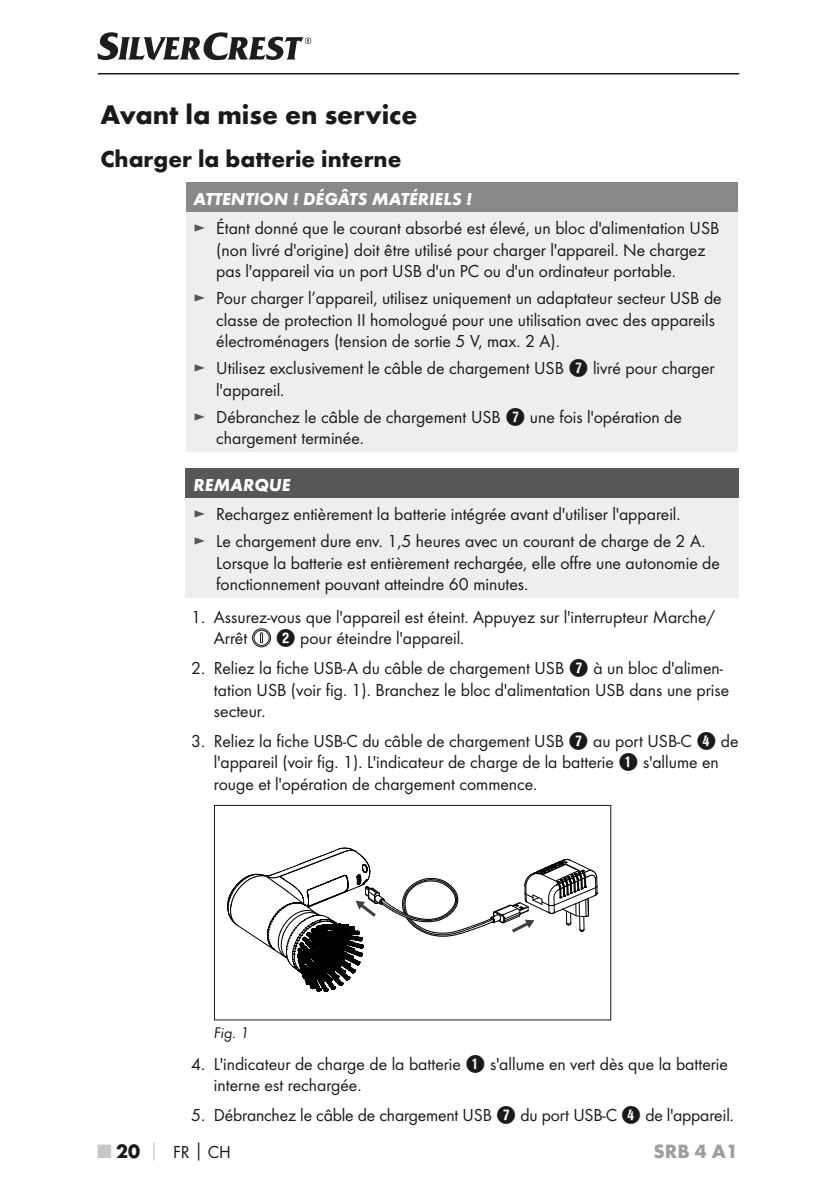
<style>
.page{position:relative;width:840px;height:1191px;background:#fff}
.page>*{position:absolute;margin:0;border:0;box-sizing:border-box;transform-origin:0 0}
.t1{font:700 28px "Futura";color:#1a1a19}
.t2{font:700 24px "Futura";color:#1a1a19}
.t3{font:700 20px "Futura";color:#9d9e9e}
.t4{font:18px/21.4px "Futura Boo";color:#1a1a19}
.t5{font:italic 700 18px "Futura";color:#fff}
.t6{font:16px "Futura Boo Obl";color:#1a1a19}
.s1{color:#585757}
.s2{font-family:"Hako PI Nummern";font-size:20px}
.s3{font-family:"Futura";font-weight:700;font-size:20px;color:#c7c7c8}
.s4{font-family:"Futura";font-weight:700;font-size:20px}
.s5{font-family:"Futura";font-weight:700;color:#c7c7c8}
.s6{font-family:"Futura";font-weight:700}
</style>
<div class="page">
<hr style="left:98px;top:73px;width:640px;height:1px;background:#1a1a19">
<svg style="left:97px;top:32px;width:214px;height:28px"></svg>
<div style="left:185px;top:183px;width:552px;height:30px;background:#878888"></div>
<div style="left:185px;top:213px;width:552px;height:239px;background:#edeeee"></div>
<div style="left:185px;top:468px;width:553px;height:31px;background:#585757"></div>
<div style="left:185px;top:499px;width:553px;height:99px;background:#edeeee"></div>
<div style="left:252px;top:628px;width:19px;height:19px;border:1px solid #1b1a19;border-radius:50%"></div>
<div style="left:253px;top:630px;width:16px;height:16px;border:1px solid #1b1a19;border-radius:50%"></div>
<svg style="left:260px;top:632px;width:3px;height:11px"></svg>
<svg style="left:227px;top:847px;width:370px;height:144px"></svg>
<div style="left:214px;top:805px;width:397px;height:215px;border:1px solid #1a1a19"></div>
<h1 class="t1" style="left:100px;top:103px;width:318px">Avant la mise en service</h1>
<h2 class="t2" style="left:100px;top:149px;width:302px">Charger la batterie interne</h2>
<p class="t5" style="left:193px;top:193px;width:280px">ATTENTION ! DÉGÂTS MATÉRIELS !</p>
<p class="t4" style="left:216px;top:218px;width:504px;text-indent:-23px"><span class="s1">►</span> Étant donné que le courant absorbé est élevé, un bloc d'alimentation USB (non livré d'origine) doit être utilisé pour charger l'appareil. Ne chargez pas l'appareil via un port USB d'un PC ou d'un ordinateur portable.</p>
<p class="t4" style="left:216px;top:288px;width:506px;text-indent:-23px"><span class="s1">►</span> Pour charger l’appareil, utilisez uniquement un adaptateur secteur USB de classe de protection II homologué pour une utilisation avec des appareils électroménagers (tension de sortie 5 V, max. 2 A).</p>
<p class="t4" style="left:216px;top:358px;width:499px;text-indent:-23px"><span class="s1">►</span> Utilisez exclusivement le câble de chargement USB <span class="s2">7</span> livré pour charger l'appareil.</p>
<p class="t4" style="left:216px;top:407px;width:467px;text-indent:-23px"><span class="s1">►</span> Débranchez le câble de chargement USB <span class="s2">7</span> une fois l'opération de chargement terminée.</p>
<p class="t5" style="left:193px;top:479px;width:98px">REMARQUE</p>
<p class="t4" style="left:193px;top:501px;width:513px;line-height:27px"><span class="s1">►</span> Rechargez entièrement la batterie intégrée avant d'utiliser l'appareil.<br><span class="s1">►</span> Le chargement dure env. 1,5 heures avec un courant de charge de 2 A.</p>
<p class="t4" style="left:216px;top:553px;width:505px">Lorsque la batterie est entièrement rechargée, elle offre une autonomie de fonctionnement pouvant atteindre 60 minutes.</p>
<p class="t4" style="left:214px;top:607px;width:502px;text-indent:-23px">1. Assurez-vous que l'appareil est éteint. Appuyez sur l'interrupteur Marche/<br>Arrêt</p>
<p class="t4" style="left:275px;top:628px;width:190px"><span class="s2">2</span> pour éteindre l'appareil.</p>
<p class="t4" style="left:214px;top:658px;width:516px;text-indent:-23px">2. Reliez la fiche USB-A du câble de chargement USB <span class="s2">7</span> à un bloc d'alimen&shy;tation USB (voir fig. 1). Branchez le bloc d'alimentation USB dans une prise secteur.</p>
<p class="t4" style="left:214px;top:731px;width:526px;text-indent:-23px">3. Reliez la fiche USB-C du câble de chargement USB <span class="s2">7</span> au port USB-C <span class="s2">4</span> de l'appareil (voir fig. 1). L'indicateur de charge de la batterie <span class="s2">1</span> s'allume en rouge et l'opération de chargement commence.</p>
<p class="t6" style="left:214px;top:1022px;width:37px">Fig. 1</p>
<p class="t4" style="left:214px;top:1053px;width:515px;text-indent:-23px">4. L'indicateur de charge de la batterie <span class="s2">1</span> s'allume en vert dès que la batterie interne est rechargée.</p>
<p class="t4" style="left:191px;top:1105px;width:544px">5. Débranchez le câble de chargement USB <span class="s2">7</span> du port USB-C <span class="s2">4</span> de l'appareil.</p>
<p class="t4" style="left:98px;top:1142px;width:134px"><span class="s3">■</span> <span class="s4">20</span> <span class="s5">│</span> FR<span class="s6">│</span>CH</p>
<p class="t3" style="left:653px;top:1143px;width:86px">SRB 4 A1</p>
</div>
